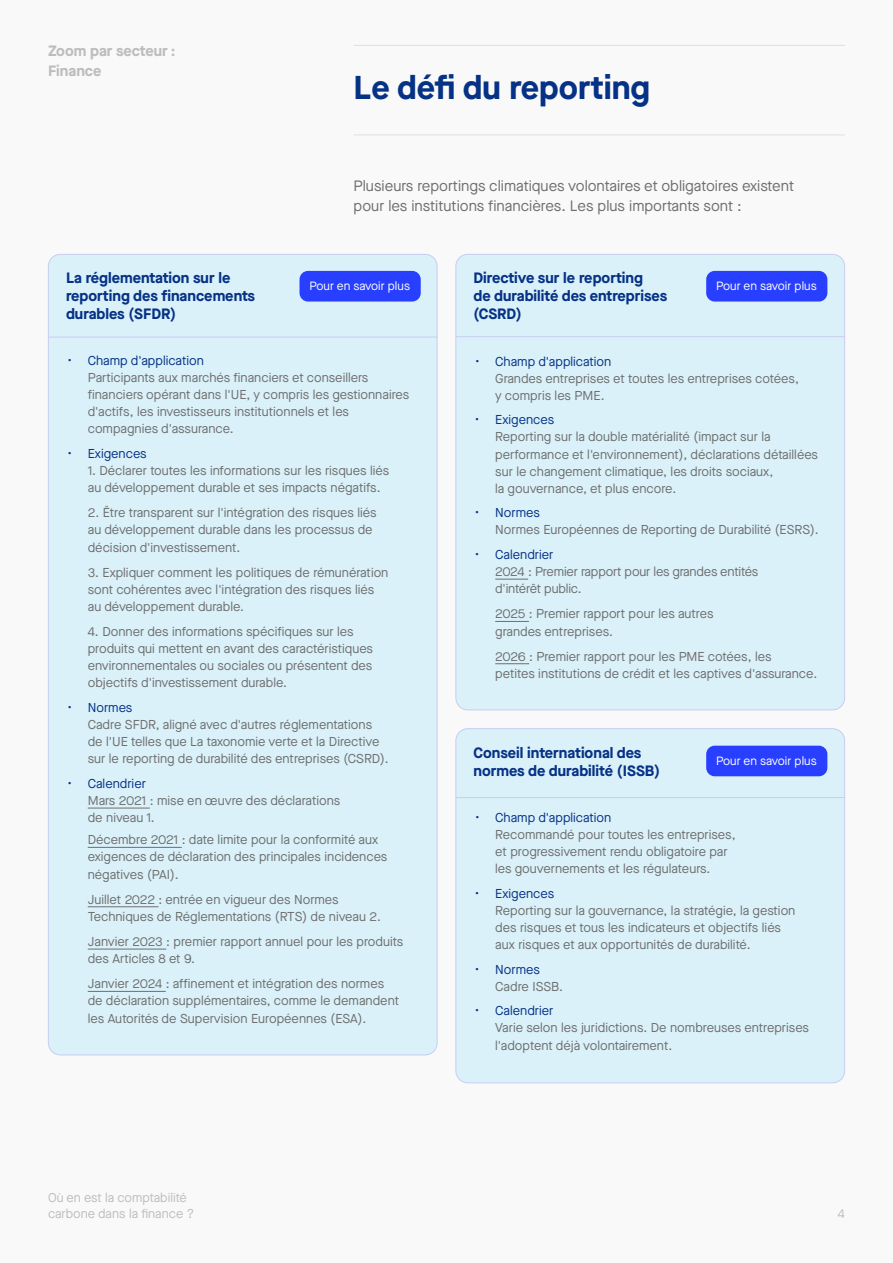
<style>
.page{position:relative;width:893px;height:1263px;background:#f9f9f9}
.page>*{position:absolute;margin:0;border:0;box-sizing:border-box;transform-origin:0 0}
.t1{font:700 33px "Maison Neue";color:#063286}
.t2{font:700 15px/18px "Maison Neue";color:#063286}
.t3{font:15px/19.8px "Maison Neue";color:#6e6e6e}
.t4{font:700 15px/19.8px "Maison Neue";color:#bdbdbd}
.t5{font:12.9px/17.1px "Maison Neue";color:#6e6e6e}
.t6{font:12.9px "Maison Neue";color:#063286}
.t7{font:12.75px/15.8px "Maison Neue";color:#bdbdbd}
.t8{font:12px "Maison Neue";color:#fff}
</style>
<div class="page">
<hr style="left:354px;top:45px;width:491px;height:1px;background:#e0e0e0">
<hr style="left:354px;top:135px;width:491px;height:1px;background:#e0e0e0">
<div style="left:456px;top:254px;width:389px;height:456px;background:#daf1f9;border-radius:12px"></div>
<div style="left:48px;top:254px;width:389px;height:801px;background:#daf1f9;border-radius:12px"></div>
<hr style="left:495px;top:579px;width:33px;height:1px;background:#6e6e6e">
<hr style="left:495px;top:621px;width:34px;height:1px;background:#6e6e6e">
<hr style="left:495px;top:663px;width:34px;height:1px;background:#6e6e6e">
<hr style="left:88px;top:808px;width:62px;height:1px;background:#6e6e6e">
<hr style="left:88px;top:847px;width:94px;height:1px;background:#6e6e6e">
<hr style="left:88px;top:906px;width:71px;height:1px;background:#6e6e6e">
<hr style="left:88px;top:949px;width:78px;height:1px;background:#6e6e6e">
<hr style="left:88px;top:991px;width:78px;height:1px;background:#6e6e6e">
<div style="left:299px;top:271px;width:122px;height:30px;background:#283fff;border-radius:8px"></div>
<hr style="left:455px;top:336px;width:390px;height:1px;background:#c8cdf0">
<hr style="left:48px;top:337px;width:389px;height:1px;background:#c8cdf0">
<div style="left:456px;top:729px;width:389px;height:354px;background:#daf1f9;border-radius:12px"></div>
<div style="left:455px;top:728px;width:390px;height:355px;border:1px solid #c8cdf0;border-radius:12px"></div>
<hr style="left:455px;top:797px;width:390px;height:1px;background:#c8cdf0">
<div style="left:706px;top:271px;width:121px;height:30px;background:#283fff;border-radius:8px"></div>
<div style="left:706px;top:746px;width:121px;height:30px;background:#283fff;border-radius:8px"></div>
<p class="t4" style="left:48px;top:41px;width:129px">Zoom par secteur :<br>Finance</p>
<h1 class="t1" style="left:354px;top:64px;width:298px">Le défi du reporting</h1>
<p class="t3" style="left:354px;top:176px;width:442px">Plusieurs reportings climatiques volontaires et obligatoires existent pour les institutions financières. Les plus importants sont :</p>
<p class="t2" style="left:66px;top:269px;width:191px">La réglementation sur le reporting des financements durables (SFDR)</p>
<p class="t6" style="left:68px;top:352px;width:138px">• Champ d'application</p>
<p class="t5" style="left:88px;top:369px;width:323px">Participants aux marchés financiers et conseillers financiers opérant dans l'UE, y compris les gestionnaires d'actifs, les investisseurs institutionnels et les compagnies d'assurance.</p>
<p class="t6" style="left:67px;top:445px;width:81px">• Exigences</p>
<p class="t5" style="left:88px;top:462px;width:303px">1. Déclarer toutes les informations sur les risques liés au développement durable et ses impacts négatifs.</p>
<p class="t5" style="left:88px;top:504px;width:290px">2. Être transparent sur l'intégration des risques liés au développement durable dans les processus de décision d'investissement.</p>
<p class="t5" style="left:88px;top:564px;width:302px">3. Expliquer comment les politiques de rémunération sont cohérentes avec l'intégration des risques liés au développement durable.</p>
<p class="t5" style="left:88px;top:623px;width:287px">4. Donner des informations spécifiques sur les produits qui mettent en avant des caractéristiques environnementales ou sociales ou présentent des objectifs d'investissement durable.</p>
<p class="t6" style="left:67px;top:699px;width:66px">• Normes</p>
<p class="t5" style="left:88px;top:716px;width:302px">Cadre SFDR, aligné avec d'autres réglementations de l'UE telles que La taxonomie verte et la Directive sur le reporting de durabilité des entreprises (CSRD).</p>
<p class="t6" style="left:67px;top:775px;width:80px">• Calendrier</p>
<p class="t5" style="left:88px;top:792px;width:254px">Mars 2021 : mise en œuvre des déclarations de niveau 1.</p>
<p class="t5" style="left:88px;top:831px;width:301px">Décembre 2021 : date limite pour la conformité aux exigences de déclaration des principales incidences négatives (PAI).</p>
<p class="t5" style="left:88px;top:891px;width:295px">Juillet 2022 : entrée en vigueur des Normes<br>Techniques de Réglementations (RTS) de niveau 2.</p>
<p class="t5" style="left:88px;top:933px;width:317px">Janvier 2023 : premier rapport annuel pour les produits des Articles 8 et 9.</p>
<p class="t5" style="left:88px;top:975px;width:313px">Janvier 2024 : affinement et intégration des normes de déclaration supplémentaires, comme le demandent les Autorités de Supervision Européennes (ESA).</p>
<p class="t8" style="left:309px;top:278px;width:102px">Pour en savoir plus</p>
<p class="t2" style="left:473px;top:269px;width:195px">Directive sur le reporting<br>de durabilité des entreprises (CSRD)</p>
<p class="t6" style="left:475px;top:352px;width:138px">• Champ d'application</p>
<p class="t5" style="left:495px;top:369px;width:305px">Grandes entreprises et toutes les entreprises cotées, y compris les PME.</p>
<p class="t6" style="left:475px;top:411px;width:81px">• Exigences</p>
<p class="t5" style="left:495px;top:428px;width:324px">Reporting sur la double matérialité (impact sur la performance et l'environnement), déclarations détaillées sur le changement climatique, les droits sociaux,<br>la gouvernance, et plus encore.</p>
<p class="t6" style="left:475px;top:504px;width:66px">• Normes</p>
<p class="t5" style="left:495px;top:521px;width:325px">Normes Européennes de Reporting de Durabilité (ESRS).</p>
<p class="t6" style="left:475px;top:546px;width:80px">• Calendrier</p>
<p class="t5" style="left:495px;top:563px;width:265px">2024 : Premier rapport pour les grandes entités d'intérêt public.</p>
<p class="t5" style="left:495px;top:605px;width:220px">2025 : Premier rapport pour les autres grandes entreprises.</p>
<p class="t5" style="left:495px;top:648px;width:323px">2026 : Premier rapport pour les PME cotées, les<br>petites institutions de crédit et les captives d'assurance.</p>
<p class="t8" style="left:716px;top:278px;width:102px">Pour en savoir plus</p>
<p class="t2" style="left:473px;top:743px;width:188px">Conseil international des normes de durabilité (ISSB)</p>
<p class="t6" style="left:475px;top:809px;width:138px">• Champ d'application</p>
<p class="t5" style="left:495px;top:826px;width:242px">Recommandé pour toutes les entreprises, et progressivement rendu obligatoire par les gouvernements et les régulateurs.</p>
<p class="t6" style="left:475px;top:885px;width:81px">• Exigences</p>
<p class="t5" style="left:495px;top:902px;width:302px">Reporting sur la gouvernance, la stratégie, la gestion des risques et tous les indicateurs et objectifs liés aux risques et aux opportunités de durabilité.</p>
<p class="t6" style="left:475px;top:960px;width:66px">• Normes</p>
<p class="t5" style="left:495px;top:977px;width:69px">Cadre ISSB.</p>
<p class="t6" style="left:475px;top:1002px;width:80px">• Calendrier</p>
<p class="t5" style="left:495px;top:1019px;width:315px">Varie selon les juridictions. De nombreuses entreprises l'adoptent déjà volontairement.</p>
<p class="t8" style="left:716px;top:752px;width:102px">Pour en savoir plus</p>
<p class="t7" style="left:48px;top:1190px;width:148px">Où en est la comptabilité carbone dans la finance ?</p>
<p class="t7" style="left:838px;top:1205px;width:9px">4</p>
</div>
